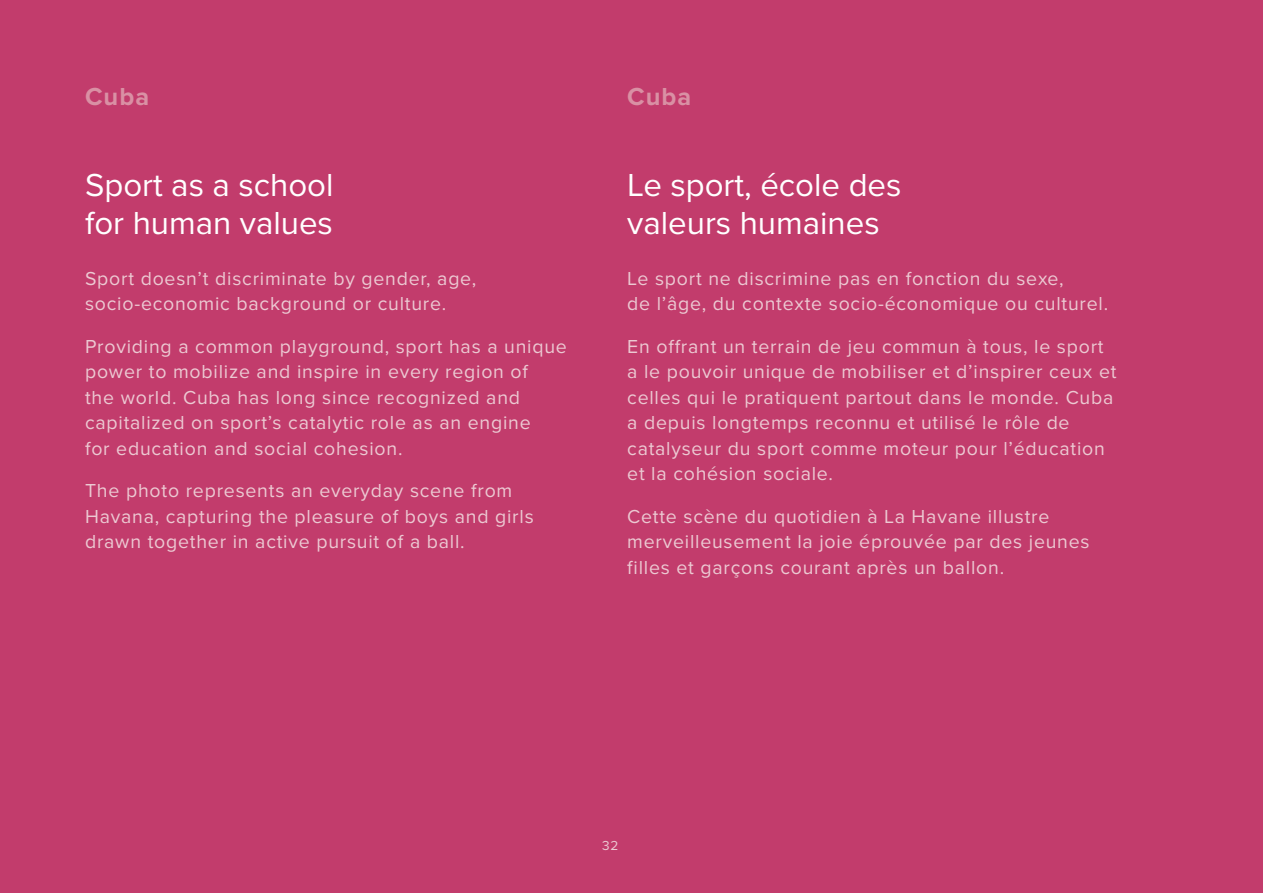
<style>
.page{position:relative;width:1263px;height:893px;background:#c23c6c}
.page>*{position:absolute;margin:0;border:0;box-sizing:border-box;transform-origin:0 0}
.t1{font:33px/37.5px "Proxima Nova";color:#fff}
.t2{font:700 25.5px "Proxima Nova";letter-spacing:.04em;color:#d990a4}
.t3{font:19.5px/25.5px "Proxima Nova";letter-spacing:.04em;color:#ecc9d2}
.t4{font:13.5px "Proxima Nova";color:#ecc9d2}
</style>
<div class="page">
<h2 class="t2" style="left:85px;top:82px;width:66px">Cuba</h2>
<h2 class="t2" style="left:627px;top:82px;width:66px">Cuba</h2>
<h1 class="t1" style="left:85px;top:168px;width:250px">Sport as a school for human values</h1>
<p class="t3" style="left:85px;top:266px;width:393px">Sport doesn’t discriminate by gender, age, socio-economic background or culture.</p>
<p class="t3" style="left:85px;top:334px;width:483px">Providing a common playground, sport has a unique power to mobilize and inspire in every region of<br>the world. Cuba has long since recognized and capitalized on sport’s catalytic role as an engine<br>for education and social cohesion.</p>
<p class="t3" style="left:85px;top:479px;width:450px">The photo represents an everyday scene from<br>Havana, capturing the pleasure of boys and girls drawn together in active pursuit of a ball.</p>
<h1 class="t1" style="left:627px;top:168px;width:276px">Le sport, école des valeurs humaines</h1>
<p class="t3" style="left:627px;top:266px;width:482px">Le sport ne discrimine pas en fonction du sexe,<br>de l’âge, du contexte socio-économique ou culturel.</p>
<p class="t3" style="left:627px;top:334px;width:491px">En offrant un terrain de jeu commun à tous, le sport a le pouvoir unique de mobiliser et d’inspirer ceux et celles qui le pratiquent partout dans le monde. Cuba a depuis longtemps reconnu et utilisé le rôle de catalyseur du sport comme moteur pour l’éducation et la cohésion sociale.</p>
<p class="t3" style="left:627px;top:504px;width:464px">Cette scène du quotidien à La Havane illustre merveilleusement la joie éprouvée par des jeunes filles et garçons courant après un ballon.</p>
<p class="t4" style="left:602px;top:838px;width:18px">32</p>
</div>
